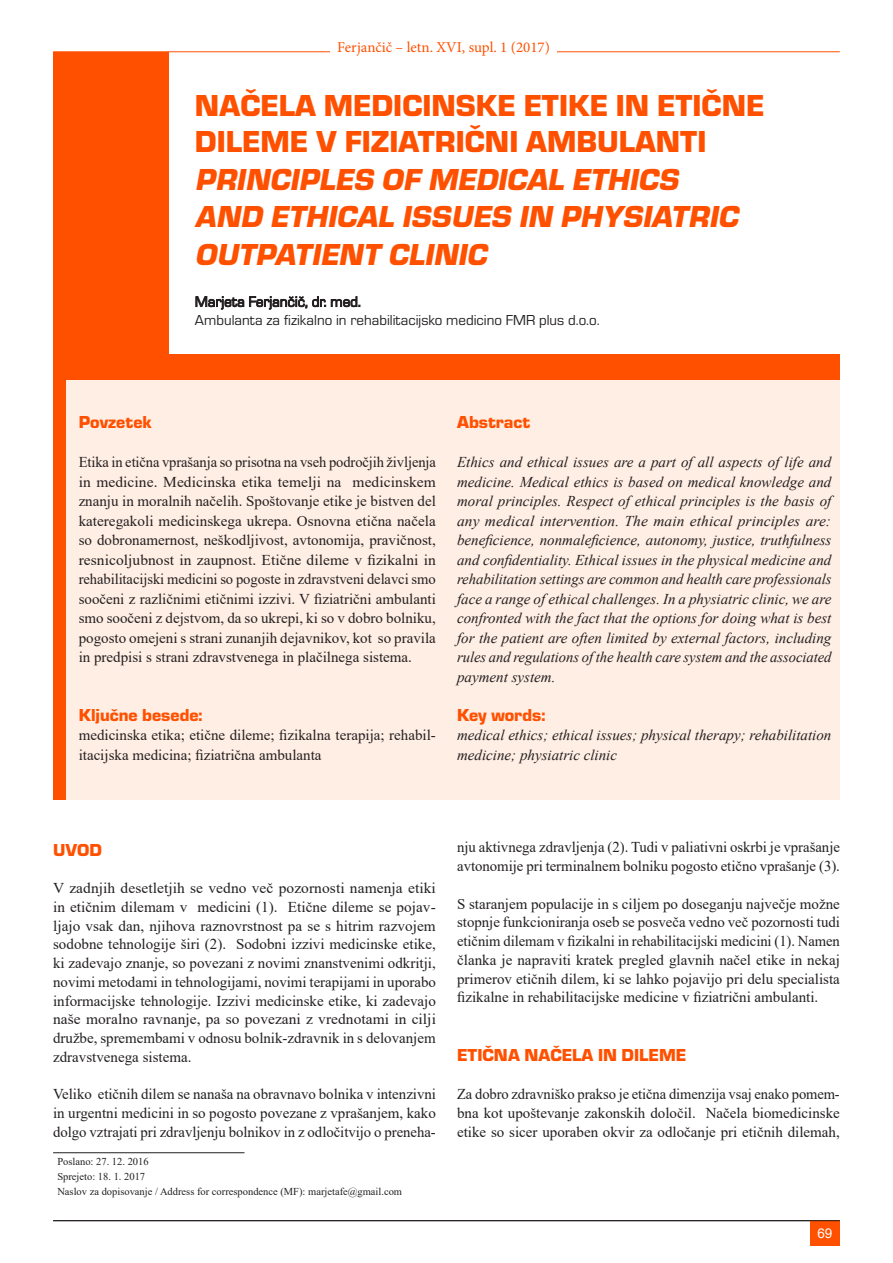
<style>
.page{position:relative;width:893px;height:1263px;background:#fff}
.page>*{position:absolute;margin:0;border:0;box-sizing:border-box;transform-origin:0 0}
.glavni_naslov_italic{font:italic 31.5px/37.5px "Eurostile TEE Blac";color:#ff5000}
.glavni_naslov{font:31.5px/36px "Eurostile TEE Blac";color:#ff5000}
.podnaslov{font:18px "Eurostile TEE Blac";color:#ff5000}
.body_tekst{font:15px/18.8px "Times New Roman";color:#231f20;text-align:justify}
.body_tekst_italic{font:italic 15px/19.5px "Times New Roman";color:#231f20;text-align:justify}
.podnaslov-2{font:15px/19.5px "Times New Roman";color:#231f20;text-align:justify}
.Avtorji{font:15px "Eurostile TEE";color:#231f20}
.t1{font:15px "Minion Pro";color:#ff5000}
.t2{font:13.5px "Arial";color:#fff}
.body_tekst-2{font:10.5px "Times New Roman";color:#231f20}
</style>
<div class="page">
<div style="left:53px;top:52px;width:787px;height:748px;background:#ff5000"></div>
<div style="left:169px;top:52px;width:671px;height:301px;background:#fff"></div>
<svg style="left:195px;top:296px;width:165px;height:14px"></svg>
<hr style="left:53px;top:1152px;width:191px;height:1px;background:#231f20">
<div style="left:66px;top:381px;width:391px;height:419px;background:#ffeee4"></div>
<div style="left:457px;top:381px;width:383px;height:419px;background:#ffeee4"></div>
<hr style="left:53px;top:52px;width:787px;height:1px;background:#ff5000">
<div style="left:330px;top:34px;width:227px;height:23px;background:#fff"></div>
<div style="left:810px;top:1220px;width:30px;height:26px;background:#ff5000"></div>
<hr style="left:53px;top:1220px;width:787px;height:1px;background:#231f20">
<p class="t1" style="left:337px;top:37px;width:214px">Ferjančič – letn. XVI, supl. 1 (2017)</p>
<p class="glavni_naslov" style="left:195px;top:88px;width:571px">NAČELA MEDICINSKE ETIKE IN ETIČNE<br>DILEME V FIZIATRIČNI AMBULANTI</p>
<p class="glavni_naslov_italic" style="left:195px;top:161px;width:551px">PRINCIPLES OF MEDICAL ETHICS<br>AND ETHICAL ISSUES IN PHYSIATRIC<br>OUTPATIENT CLINIC</p>
<p class="Avtorji" style="left:195px;top:294px;width:167px">Marjeta Ferjančič, dr. med.</p>
<p class="Avtorji" style="left:195px;top:312px;width:406px">Ambulanta za fizikalno in rehabilitacijsko medicino FMR plus d.o.o.</p>
<p class="podnaslov" style="left:79px;top:412px;width:75px">Povzetek</p>
<p class="podnaslov-2" style="left:79px;top:452px;width:359px">Etika in etična vprašanja so prisotna na vseh področjih življenja in medicine. Medicinska etika temelji na medicinskem znanju in moralnih načelih. Spoštovanje etike je bistven del kateregakoli medicinskega ukrepa. Osnovna etična načela so dobronamernost, neškodljivost, avtonomija, pravičnost, resnicoljubnost in zaupnost. Etične dileme v fizikalni in rehabilitacijski medicini so pogoste in zdravstveni delavci smo soočeni z različnimi etičnimi izzivi. V fiziatrični ambulanti smo soočeni z dejstvom, da so ukrepi, ki so v dobro bolniku, pogosto omejeni s strani zunanjih dejavnikov, kot so pravila in predpisi s strani zdravstvenega in plačilnega sistema.</p>
<p class="podnaslov" style="left:79px;top:705px;width:125px">Ključne besede:</p>
<p class="body_tekst" style="left:79px;top:725px;width:359px;line-height:19.5px">medicinska etika; etične dileme; fizikalna terapija; rehabil&shy;itacijska medicina; fiziatrična ambulanta</p>
<p class="podnaslov" style="left:457px;top:412px;width:75px">Abstract</p>
<p class="body_tekst_italic" style="left:457px;top:452px;width:376px">Ethics and ethical issues are a part of all aspects of life and medicine. Medical ethics is based on medical knowledge and moral principles. Respect of ethical principles is the basis of any medical intervention. The main ethical principles are: beneficience, nonmaleficience, autonomy, justice, truthfulness and confidentiality. Ethical issues in the physical medicine and rehabilitation settings are common and health care professionals face a range of ethical challenges. In a physiatric clinic, we are confronted with the fact that the options for doing what is best for the patient are often limited by external factors, including rules and regulations of the health care system and the associated payment system.</p>
<p class="podnaslov" style="left:457px;top:705px;width:90px">Key words:</p>
<p class="body_tekst_italic" style="left:457px;top:725px;width:376px">medical ethics; ethical issues; physical therapy; rehabilitation medicine; physiatric clinic</p>
<p class="podnaslov" style="left:53px;top:840px;width:50px">UVOD</p>
<p class="body_tekst" style="left:53px;top:878px;width:384px">V zadnjih desetletjih se vedno več pozornosti namenja etiki in etičnim dilemam v medicini (1). Etične dileme se pojav&shy;ljajo vsak dan, njihova raznovrstnost pa se s hitrim razvojem sodobne tehnologije širi (2). Sodobni izzivi medicinske etike, ki zadevajo znanje, so povezani z novimi znanstvenimi odkritji, novimi metodami in tehnologijami, novimi terapijami in uporabo informacijske tehnologije. Izzivi medicinske etike, ki zadevajo naše moralno ravnanje, pa so povezani z vrednotami in cilji družbe, spremembami v odnosu bolnik-zdravnik in s delovanjem zdravstvenega sistema.</p>
<p class="body_tekst" style="left:53px;top:1084px;width:384px">Veliko etičnih dilem se nanaša na obravnavo bolnika v intenzivni in urgentni medicini in so pogosto povezane z vprašanjem, kako dolgo vztrajati pri zdravljenju bolnikov in z odločitvijo o preneha-</p>
<p class="body_tekst-2" style="left:57px;top:1154px;width:93px">Poslano: 27. 12. 2016</p>
<p class="body_tekst-2" style="left:57px;top:1169px;width:89px">Sprejeto: 18. 1. 2017</p>
<p class="body_tekst-2" style="left:57px;top:1184px;width:346px">Naslov za dopisovanje / Address for correspondence (MF): marjetafe@gmail.com</p>
<p class="body_tekst" style="left:457px;top:837px;width:384px">nju aktivnega zdravljenja (2). Tudi v paliativni oskrbi je vprašanje avtonomije pri terminalnem bolniku pogosto etično vprašanje (3).</p>
<p class="body_tekst" style="left:457px;top:894px;width:384px">S staranjem populacije in s ciljem po doseganju največje možne stopnje funkcioniranja oseb se posveča vedno več pozornosti tudi etičnim dilemam v fizikalni in rehabilitacijski medicini (1). Namen članka je napraviti kratek pregled glavnih načel etike in nekaj primerov etičnih dilem, ki se lahko pojavijo pri delu specialista fizikalne in rehabilitacijske medicine v fiziatrični ambulanti.</p>
<p class="podnaslov" style="left:457px;top:1045px;width:231px">ETIČNA NAČELA IN DILEME</p>
<p class="body_tekst" style="left:457px;top:1084px;width:384px">Za dobro zdravniško prakso je etična dimenzija vsaj enako pomem&shy;bna kot upoštevanje zakonskih določil. Načela biomedicinske etike so sicer uporaben okvir za odločanje pri etičnih dilemah,</p>
<p class="t2" style="left:817px;top:1224px;width:17px">69</p>
</div>
